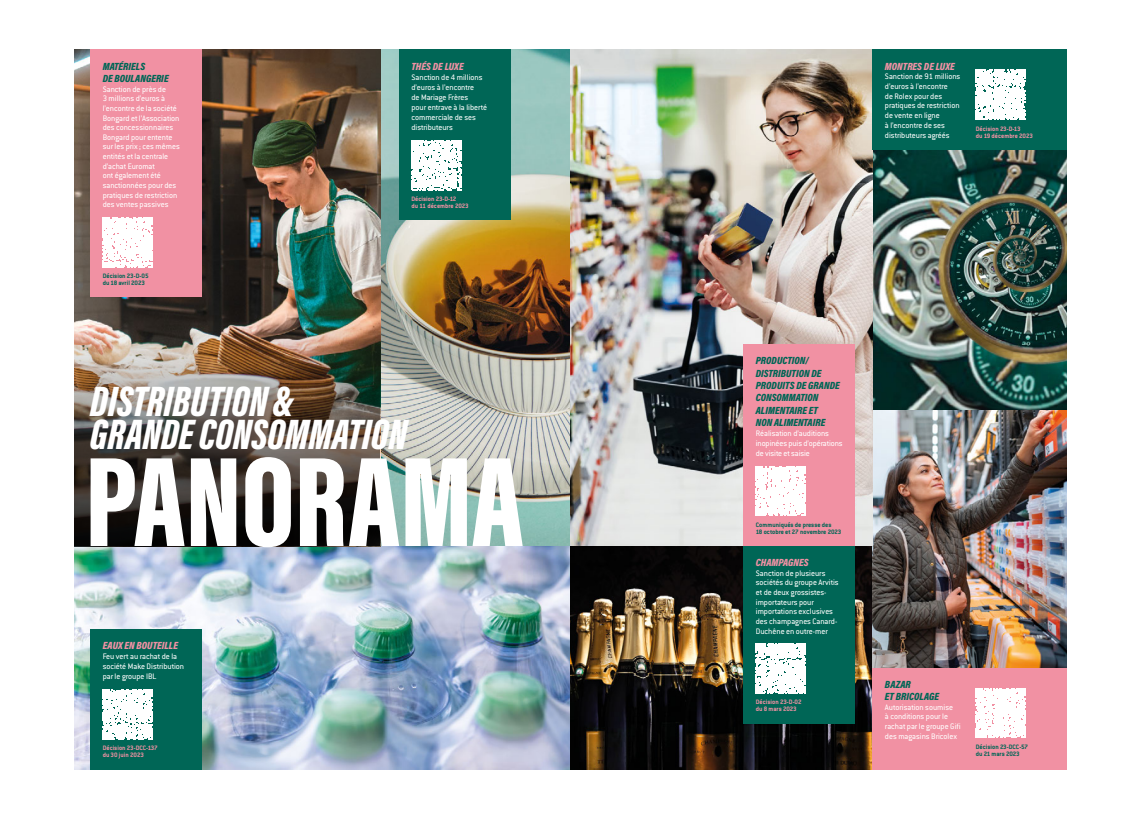
<style>
.page{position:relative;width:1141px;height:819px;background:#fff}
.page>*{position:absolute;margin:0;border:0;box-sizing:border-box;transform-origin:0 0}
.t1{font:900 131.25px "Acumin Pro Extra Cond";color:#fff}
.t2{font:italic 900 43.75px/33.2px "Acumin Pro Extra Cond";color:#fff}
.t3{font:italic 900 10.5px/12.2px "Acumin Pro Cond";color:#006656}
.t4{font:italic 900 10.5px "Acumin Pro Cond";color:#f191a3}
.t5{font:8.75px/9.6px "Conduit ITC Pro";color:#fff}
.t6{font:700 7px/7px "Conduit ITC Pro";color:#f191a3}
.t7{font:700 7px/7px "Conduit ITC Pro";color:#006656}
</style>
<div class="page">
<img style="left:74px;top:50px;width:799px;height:719px">
<img style="left:873px;top:409px;width:194px;height:258px">
<img style="left:873px;top:150px;width:194px;height:259px">
<img style="left:74px;top:50px;width:306px;height:187px">
<img style="left:570px;top:50px;width:303px;height:496px">
<div style="left:743px;top:546px;width:112px;height:177px;background:#006656"></div>
<div style="left:756px;top:643px;width:49px;height:50px;background:#fff"></div>
<div style="left:873px;top:667px;width:194px;height:102px;background:#f191a3"></div>
<div style="left:873px;top:50px;width:194px;height:100px;background:#006656"></div>
<div style="left:743px;top:344px;width:112px;height:202px;background:#f191a3"></div>
<div style="left:756px;top:466px;width:49px;height:50px;background:#fff"></div>
<div style="left:90px;top:629px;width:112px;height:140px;background:#006656"></div>
<div style="left:103px;top:689px;width:49px;height:50px;background:#fff"></div>
<img style="left:74px;top:237px;width:306px;height:309px">
<div style="left:399px;top:50px;width:112px;height:170px;background:#006656"></div>
<svg style="left:411px;top:140px;width:50px;height:50px;background:#ebf3f2"></svg>
<div style="left:90px;top:50px;width:112px;height:247px;background:#f191a3"></div>
<div style="left:103px;top:217px;width:49px;height:50px;background:#fff"></div>
<div style="left:976px;top:688px;width:49px;height:49px;background:#fff"></div>
<div style="left:976px;top:70px;width:49px;height:49px;background:#fff"></div>
<p class="t3" style="left:103px;top:60px;width:67px">MATÉRIELS<br>DE BOULANGERIE</p>
<p class="t5" style="left:103px;top:84px;width:79px">Sanction de près de<br>3 millions d’euros à l’encontre de la société<br>Bongard et l’Association des concessionnaires<br>Bongard pour entente sur les prix ; ces mêmes entités et la centrale d’achat Euromat<br>ont également été sanctionnées pour des pratiques de restriction des ventes passives</p>
<p class="t7" style="left:103px;top:272px;width:47px">Décision 23-D-05 du 18 avril 2023</p>
<p class="t4" style="left:411px;top:59px;width:54px">THÉS DE LUXE</p>
<p class="t5" style="left:411px;top:72px;width:77px;line-height:10.1px">Sanction de 4 millions d’euros à l’encontre<br>de Mariage Frères<br>pour entrave à la liberté commerciale de ses distributeurs</p>
<p class="t6" style="left:411px;top:195px;width:59px">Décision 23-D-12<br>du 11 décembre 2023</p>
<h2 class="t2" style="left:90px;top:384px;width:318px">DISTRIBUTION &amp;<br>GRANDE CONSOMMATION</h2>
<h1 class="t1" style="left:85px;top:421px;width:440px">PANORAMA</h1>
<p class="t4" style="left:103px;top:638px;width:77px">EAUX EN BOUTEILLE</p>
<p class="t5" style="left:103px;top:651px;width:83px;line-height:10.1px">Feu vert au rachat de la société Make Distribution par le groupe IBL</p>
<p class="t6" style="left:103px;top:744px;width:56px">Décision 23-DCC-137 du 30 juin 2023</p>
<p class="t4" style="left:885px;top:59px;width:71px">MONTRES DE LUXE</p>
<p class="t5" style="left:885px;top:72px;width:77px">Sanction de 91 millions d’euros à l’encontre<br>de Rolex pour des pratiques de restriction de vente en ligne<br>à l’encontre de ses distributeurs agréés</p>
<p class="t6" style="left:976px;top:125px;width:59px">Décision 23-D-13<br>du 19 décembre 2023</p>
<p class="t3" style="left:756px;top:354px;width:85px">PRODUCTION/<br>DISTRIBUTION DE<br>PRODUITS DE GRANDE<br>CONSOMMATION<br>ALIMENTAIRE ET<br>NON ALIMENTAIRE</p>
<p class="t5" style="left:756px;top:428px;width:88px;line-height:10.1px">Réalisation d’auditions inopinées puis d’opérations de visite et saisie</p>
<p class="t7" style="left:756px;top:521px;width:87px">Communiqués de presse des<br>18 octobre et 27 novembre 2023</p>
<p class="t4" style="left:756px;top:555px;width:54px">CHAMPAGNES</p>
<p class="t5" style="left:756px;top:568px;width:84px">Sanction de plusieurs sociétés du groupe Arvitis et de deux grossistes&shy;importateurs pour importations exclusives des champagnes Canard-<br>Duchêne en outre-mer</p>
<p class="t6" style="left:756px;top:698px;width:47px">Décision 23-D-02 du 8 mars 2023</p>
<p class="t3" style="left:885px;top:677px;width:56px">BAZAR<br>ET BRICOLAGE</p>
<p class="t5" style="left:885px;top:702px;width:77px">Autorisation soumise<br>à conditions pour le rachat par le groupe Gifi des magasins Bricolex</p>
<p class="t7" style="left:976px;top:743px;width:54px">Décision 23-DCC-57 du 21 mars 2023</p>
</div>
